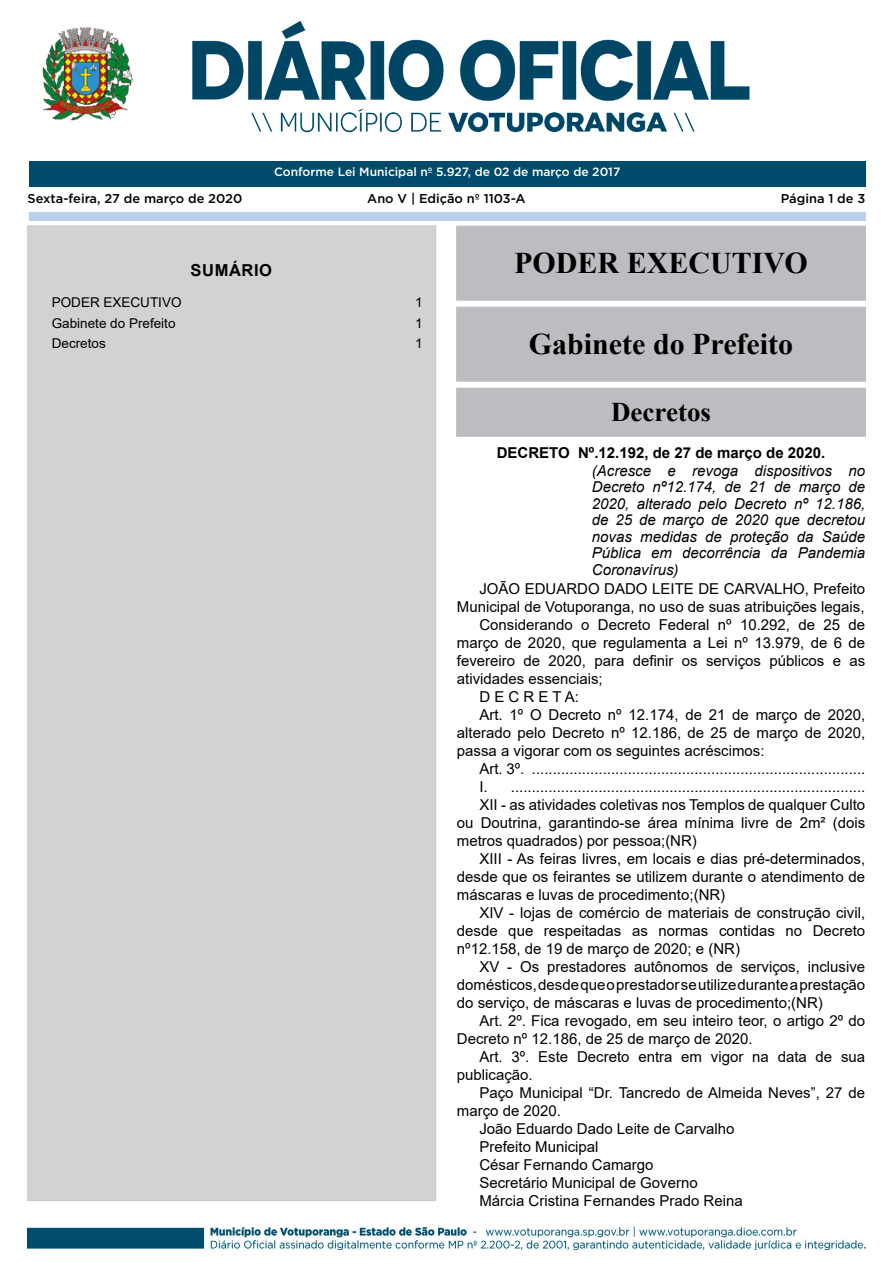
<style>
.page{position:relative;width:893px;height:1263px;background:#fff}
.page>*{position:absolute;margin:0;border:0;box-sizing:border-box;transform-origin:0 0}
.t1{font:700 30px "Times New Roman";color:#000}
.t2{font:700 27px "Times New Roman";color:#000}
._9_-_Sumário{font:700 16.5px "Arial";letter-spacing:.035em;color:#000}
._2_-_Corpo{font:15px/18px "Arial";color:#000;text-align:justify}
._3_-_Ementa{font:italic 15px/16.5px "Arial";color:#000;text-align:justify}
._1_-_Cabeçalho{font:700 15px "Arial";color:#000}
.t3{font:13.5px "Arial";color:#000}
.t4{font:500 12.75px "Gotham";color:#000}
.t5{font:500 12px "Gotham";color:#fff}
</style>
<div class="page">
<img style="left:28px;top:1226px;width:837px;height:24px">
<img style="left:42px;top:21px;width:708px;height:112px">
<div style="left:29px;top:161px;width:836px;height:25px;background:#004b6c"></div>
<div style="left:29px;top:212px;width:836px;height:8px;background:#b9d1ec"></div>
<div style="left:459px;top:229px;width:404px;height:69px;background:#bcbdc0"></div>
<div style="left:456px;top:226px;width:410px;height:75px;border:6px solid #bcbdc0"></div>
<div style="left:459px;top:310px;width:404px;height:69px;background:#bcbdc0"></div>
<div style="left:456px;top:307px;width:410px;height:75px;border:6px solid #bcbdc0"></div>
<div style="left:459px;top:391px;width:404px;height:43px;background:#bcbdc0"></div>
<div style="left:456px;top:388px;width:410px;height:49px;border:6px solid #bcbdc0"></div>
<div style="left:27px;top:226px;width:409px;height:975px;background:#d1d2d4"></div>
<p class="t5" style="left:274px;top:164px;width:348px">Conforme Lei Municipal nº 5.927, de 02 de março de 2017</p>
<p class="t4" style="left:367px;top:190px;width:160px">Ano V | Edição nº 1103-A</p>
<p class="t4" style="left:28px;top:190px;width:216px">Sexta-feira, 27 de março de 2020</p>
<p class="t4" style="left:781px;top:190px;width:86px">Página 1 de 3</p>
<p class="_9_-_Sumário" style="left:191px;top:258px;width:83px">SUMÁRIO</p>
<p class="t3" style="left:52px;top:293px;width:131px">PODER EXECUTIVO</p>
<p class="t3" style="left:415px;top:293px;width:9px">1</p>
<p class="t3" style="left:52px;top:314px;width:125px">Gabinete do Prefeito</p>
<p class="t3" style="left:415px;top:314px;width:9px">1</p>
<p class="t3" style="left:52px;top:334px;width:56px">Decretos</p>
<p class="t3" style="left:415px;top:334px;width:9px">1</p>
<p class="t1" style="left:514px;top:242px;width:295px">PODER EXECUTIVO</p>
<p class="t1" style="left:529px;top:323px;width:266px">Gabinete do Prefeito</p>
<p class="t2" style="left:611px;top:393px;width:101px">Decretos</p>
<p class="_1_-_Cabeçalho" style="left:497px;top:442px;width:330px">DECRETO Nº.12.192, de 27 de março de 2020.</p>
<p class="_3_-_Ementa" style="left:592px;top:463px;width:275px">(Acresce e revoga dispositivos no Decreto nº12.174, de 21 de março de 2020, alterado pelo Decreto nº 12.186, de 25 de março de 2020 que decretou novas medidas de proteção da Saúde Pública em decorrência da Pandemia Coronavírus)</p>
<p class="_2_-_Corpo" style="left:457px;top:580px;width:410px;text-align:right">JOÃO EDUARDO DADO LEITE DE CARVALHO, Prefeito<br>Municipal de Votuporanga, no uso de suas atribuições legais,</p>
<p class="_2_-_Corpo" style="left:457px;top:616px;width:410px;text-indent:22px">Considerando o Decreto Federal nº 10.292, de 25 de março de 2020, que regulamenta a Lei nº 13.979, de 6 de fevereiro de 2020, para definir os serviços públicos e as atividades essenciais;</p>
<p class="_2_-_Corpo" style="left:479px;top:688px;width:101px">D E C R E T A:</p>
<p class="_2_-_Corpo" style="left:457px;top:706px;width:410px;text-indent:22px">Art. 1º O Decreto nº 12.174, de 21 de março de 2020, alterado pelo Decreto nº 12.186, de 25 de março de 2020, passa a vigorar com os seguintes acréscimos:</p>
<p class="_2_-_Corpo" style="left:479px;top:760px;width:388px">Art. 3º. ................................................................................</p>
<p class="_2_-_Corpo" style="left:479px;top:778px;width:387px">I. .....................................................................................</p>
<p class="_2_-_Corpo" style="left:457px;top:796px;width:410px;text-indent:22px">XII - as atividades coletivas nos Templos de qualquer Culto ou Doutrina, garantindo-se área mínima livre de 2m² (dois metros quadrados) por pessoa;(NR)</p>
<p class="_2_-_Corpo" style="left:457px;top:850px;width:410px;text-indent:22px">XIII - As feiras livres, em locais e dias pré-determinados, desde que os feirantes se utilizem durante o atendimento de máscaras e luvas de procedimento;(NR)</p>
<p class="_2_-_Corpo" style="left:457px;top:904px;width:410px;text-indent:22px">XIV - lojas de comércio de materiais de construção civil, desde que respeitadas as normas contidas no Decreto nº12.158, de 19 de março de 2020; e (NR)</p>
<p class="_2_-_Corpo" style="left:457px;top:958px;width:410px;text-indent:22px">XV - Os prestadores autônomos de serviços, inclusive domésticos, desde que o prestador se utilize durante a prestação do serviço, de máscaras e luvas de procedimento;(NR)</p>
<p class="_2_-_Corpo" style="left:457px;top:1012px;width:410px;text-indent:22px">Art. 2º. Fica revogado, em seu inteiro teor, o artigo 2º do<br>Decreto nº 12.186, de 25 de março de 2020.</p>
<p class="_2_-_Corpo" style="left:457px;top:1048px;width:410px;text-indent:22px">Art. 3º. Este Decreto entra em vigor na data de sua publicação.</p>
<p class="_2_-_Corpo" style="left:457px;top:1084px;width:410px;text-indent:22px">Paço Municipal “Dr. Tancredo de Almeida Neves”, 27 de março de 2020.</p>
<p class="_2_-_Corpo" style="left:479px;top:1120px;width:257px">João Eduardo Dado Leite de Carvalho</p>
<p class="_2_-_Corpo" style="left:479px;top:1138px;width:121px">Prefeito Municipal</p>
<p class="_2_-_Corpo" style="left:479px;top:1156px;width:176px">César Fernando Camargo</p>
<p class="_2_-_Corpo" style="left:479px;top:1174px;width:220px">Secretário Municipal de Governo</p>
<p class="_2_-_Corpo" style="left:479px;top:1192px;width:265px">Márcia Cristina Fernandes Prado Reina</p>
</div>
